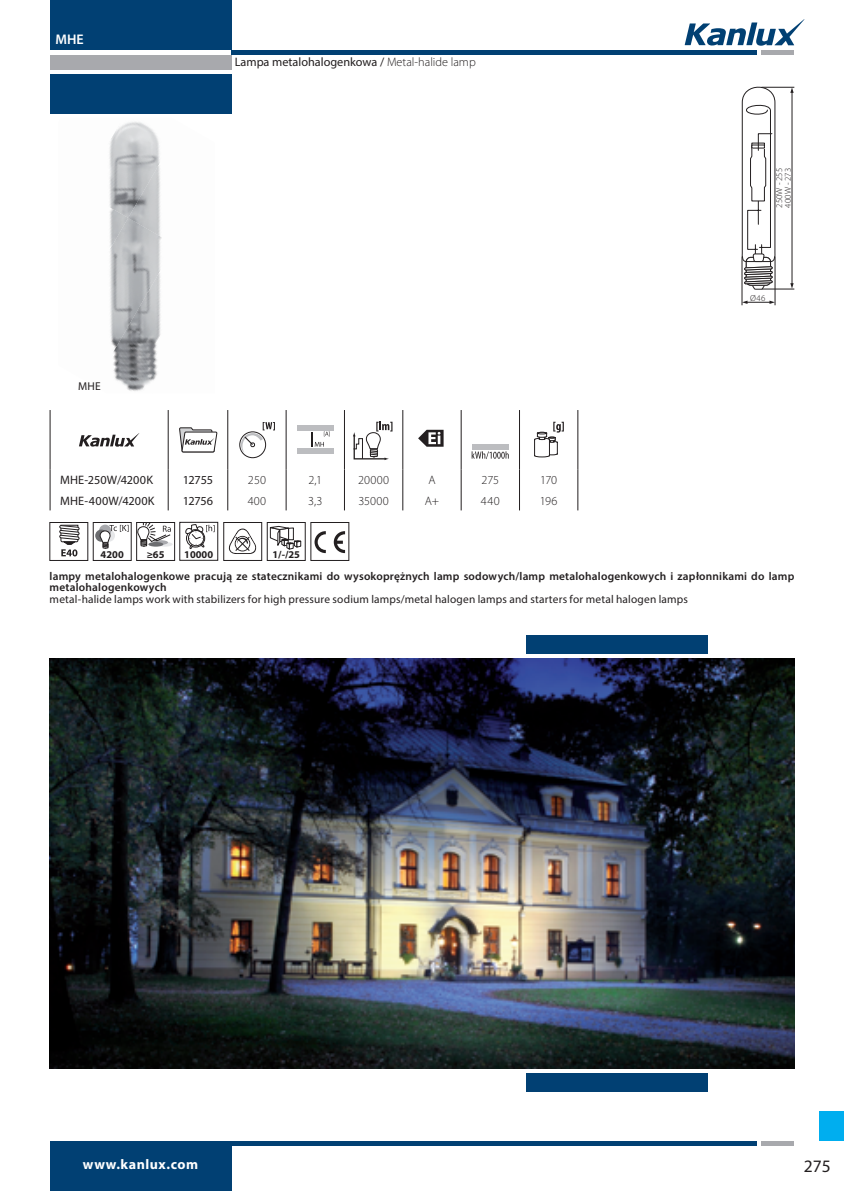
<style>
.page{position:relative;width:844px;height:1191px;background:#fff}
.page>*{position:absolute;margin:0;border:0;box-sizing:border-box;transform-origin:0 0}
.t1{font:17.5px "Myriad Pro";color:#231f20}
.t2{font:700 14px "Myriad Pro";letter-spacing:.04em;color:#fff}
.t3{font:600 14px "Myriad Pro";color:#fff}
.t4{font:12.25px "Myriad Pro";color:#231f20}
.t5{font:300 12.25px "Myriad Pro";letter-spacing:.015em;color:#231f20}
.t6{font:600 11.38px/11.4px "Myriad Pro";letter-spacing:.015em;color:#231f20}
.t7{font:11.38px "Myriad Pro";letter-spacing:.015em;color:#231f20}
.t8{font:700 10.33px "Myriad Pro";color:#231f20}
.t9{font:300 8.75px/8.6px "Myriad Pro";letter-spacing:.015em;color:#231f20}
.s1{font-weight:300}
</style>
<div class="page">
<svg style="left:684px;top:19px;width:120px;height:27px"></svg>
<div style="left:231px;top:50px;width:525px;height:5px;background:#014073"></div>
<div style="left:50px;top:55px;width:181px;height:14px;background:#a8a9ad"></div>
<div style="left:50px;top:0;width:181px;height:50px;background:#014073"></div>
<div style="left:819px;top:1111px;width:24px;height:30px;background:#00aeef"></div>
<div style="left:50px;top:74px;width:181px;height:40px;background:#014073"></div>
<div style="left:761px;top:50px;width:33px;height:5px;background:#a8a9ad"></div>
<div style="left:50px;top:1141px;width:181px;height:50px;background:#014073"></div>
<div style="left:221px;top:1141px;width:535px;height:5px;background:#014073"></div>
<div style="left:761px;top:1141px;width:33px;height:5px;background:#a8a9ad"></div>
<svg style="left:742px;top:301px;width:32px;height:3px"></svg>
<hr style="left:791px;top:92px;width:1px;height:192px;background:#231f20">
<svg style="left:790px;top:88px;width:3px;height:5px"></svg>
<svg style="left:790px;top:283px;width:3px;height:6px"></svg>
<hr style="left:761px;top:289px;width:33px;height:1px;background:#231f20">
<hr style="left:761px;top:87px;width:33px;height:1px;background:#231f20">
<hr style="left:741px;top:256px;width:1px;height:49px;background:#231f20">
<hr style="left:774px;top:256px;width:1px;height:49px;background:#231f20">
<svg style="left:741px;top:86px;width:34px;height:204px"></svg>
<img style="left:109px;top:122px;width:34px;height:96px">
<img style="left:110px;top:218px;width:18px;height:27px">
<img style="left:128px;top:124px;width:34px;height:121px">
<img style="left:110px;top:245px;width:51px;height:146px">
<img style="left:152px;top:285px;width:9px;height:106px">
<div style="left:526px;top:635px;width:181px;height:19px;background:#014073"></div>
<div style="left:526px;top:1073px;width:181px;height:18px;background:#014073"></div>
<img style="left:50px;top:659px;width:744px;height:409px">
<svg style="left:185px;top:524px;width:29px;height:25px"></svg>
<div style="left:179px;top:522px;width:39px;height:38px;border:1px solid #231f20"></div>
<svg style="left:95px;top:529px;width:12px;height:13px"></svg>
<svg style="left:99px;top:525px;width:29px;height:24px"></svg>
<div style="left:93px;top:522px;width:38px;height:38px;border:1px solid #231f20"></div>
<svg style="left:138px;top:524px;width:33px;height:23px"></svg>
<div style="left:136px;top:522px;width:39px;height:38px;border:1px solid #231f20"></div>
<svg style="left:228px;top:528px;width:29px;height:26px"></svg>
<div style="left:223px;top:522px;width:39px;height:38px;border:1px solid #231f20"></div>
<svg style="left:269px;top:526px;width:32px;height:23px"></svg>
<div style="left:267px;top:522px;width:38px;height:38px;border:1px solid #231f20"></div>
<svg style="left:59px;top:525px;width:20px;height:31px"></svg>
<svg style="left:314px;top:531px;width:12px;height:22px"></svg>
<svg style="left:334px;top:531px;width:11px;height:22px"></svg>
<svg style="left:168px;top:469px;width:1px;height:41px"></svg>
<svg style="left:227px;top:469px;width:1px;height:41px"></svg>
<svg style="left:286px;top:469px;width:1px;height:41px"></svg>
<svg style="left:344px;top:469px;width:1px;height:41px"></svg>
<svg style="left:577px;top:469px;width:1px;height:41px"></svg>
<hr style="left:50px;top:410px;width:1px;height:59px;background:#231f20">
<hr style="left:168px;top:410px;width:1px;height:59px;background:#231f20">
<hr style="left:227px;top:410px;width:1px;height:59px;background:#231f20">
<hr style="left:286px;top:410px;width:1px;height:59px;background:#231f20">
<hr style="left:344px;top:410px;width:1px;height:59px;background:#231f20">
<hr style="left:402px;top:410px;width:1px;height:59px;background:#231f20">
<hr style="left:460px;top:410px;width:1px;height:59px;background:#231f20">
<hr style="left:519px;top:410px;width:1px;height:59px;background:#231f20">
<hr style="left:577px;top:410px;width:1px;height:59px;background:#231f20">
<svg style="left:50px;top:469px;width:1px;height:41px"></svg>
<svg style="left:402px;top:469px;width:118px;height:41px"></svg>
<svg style="left:79px;top:433px;width:60px;height:14px"></svg>
<svg style="left:179px;top:427px;width:38px;height:25px"></svg>
<div style="left:239px;top:431px;width:27px;height:27px;border:1px solid #231f20;border-radius:50%"></div>
<svg style="left:241px;top:422px;width:34px;height:31px"></svg>
<div style="left:297px;top:425px;width:36px;height:6px;background:#bcbdc0"></div>
<div style="left:297px;top:448px;width:36px;height:6px;background:#bcbdc0"></div>
<svg style="left:311px;top:431px;width:19px;height:15px"></svg>
<svg style="left:353px;top:422px;width:39px;height:38px"></svg>
<svg style="left:418px;top:430px;width:25px;height:17px"></svg>
<div style="left:472px;top:444px;width:36px;height:6px;background:#bcbdc0"></div>
<svg style="left:471px;top:451px;width:37px;height:8px"></svg>
<svg style="left:534px;top:422px;width:29px;height:35px"></svg>
<p class="t3" style="left:56px;top:30px;width:30px">MHE</p>
<p class="t7" style="left:78px;top:379px;width:24px">MHE</p>
<p class="t4" style="left:235px;top:55px;width:242px">Lampa metalohalogenkowa / <span class="s1">Metal-halide lamp</span></p>
<p class="t4" style="left:60px;top:473px;width:94px">MHE-250W/4200K</p>
<p class="t4" style="left:183px;top:473px;width:32px">12755</p>
<p class="t5" style="left:248px;top:473px;width:20px">250</p>
<p class="t5" style="left:308px;top:473px;width:15px">2,1</p>
<p class="t5" style="left:358px;top:473px;width:32px">20000</p>
<p class="t5" style="left:428px;top:473px;width:9px">A</p>
<p class="t5" style="left:481px;top:473px;width:19px">275</p>
<p class="t5" style="left:540px;top:473px;width:18px">170</p>
<p class="t4" style="left:60px;top:493px;width:96px">MHE-400W/4200K</p>
<p class="t4" style="left:183px;top:493px;width:32px">12756</p>
<p class="t5" style="left:247px;top:493px;width:20px">400</p>
<p class="t5" style="left:308px;top:493px;width:16px">3,3</p>
<p class="t5" style="left:358px;top:493px;width:32px">35000</p>
<p class="t5" style="left:425px;top:493px;width:16px">A+</p>
<p class="t5" style="left:481px;top:493px;width:20px">440</p>
<p class="t5" style="left:540px;top:493px;width:19px">196</p>
<p class="t8" style="left:101px;top:548px;width:25px">4200</p>
<p class="t8" style="left:147px;top:548px;width:19px">≥65</p>
<p class="t8" style="left:184px;top:548px;width:30px">10000</p>
<p class="t8" style="left:272px;top:548px;width:29px">1/-/25</p>
<p class="t9" style="left:774px;top:208px;width:41px;rotate:-90deg">250W - 255<br>400W - 273</p>
<p class="t9" style="left:750px;top:294px;width:16px">Ø46</p>
<p class="t6" style="left:50px;top:570px;width:746px">lampy metalohalogenkowe pracują ze statecznikami do wysokoprężnych lamp sodowych/lamp metalohalogenkowych i zapłonnikami do lamp metalohalogenkowych</p>
<p class="t7" style="left:50px;top:592px;width:639px">metal-halide lamps work with stabilizers for high pressure sodium lamps/metal halogen lamps and starters for metal halogen lamps</p>
<p class="t2" style="left:83px;top:1155px;width:117px">www.kanlux.com</p>
<h1 class="t1" style="left:803px;top:1155px;width:28px">275</h1>
</div>
